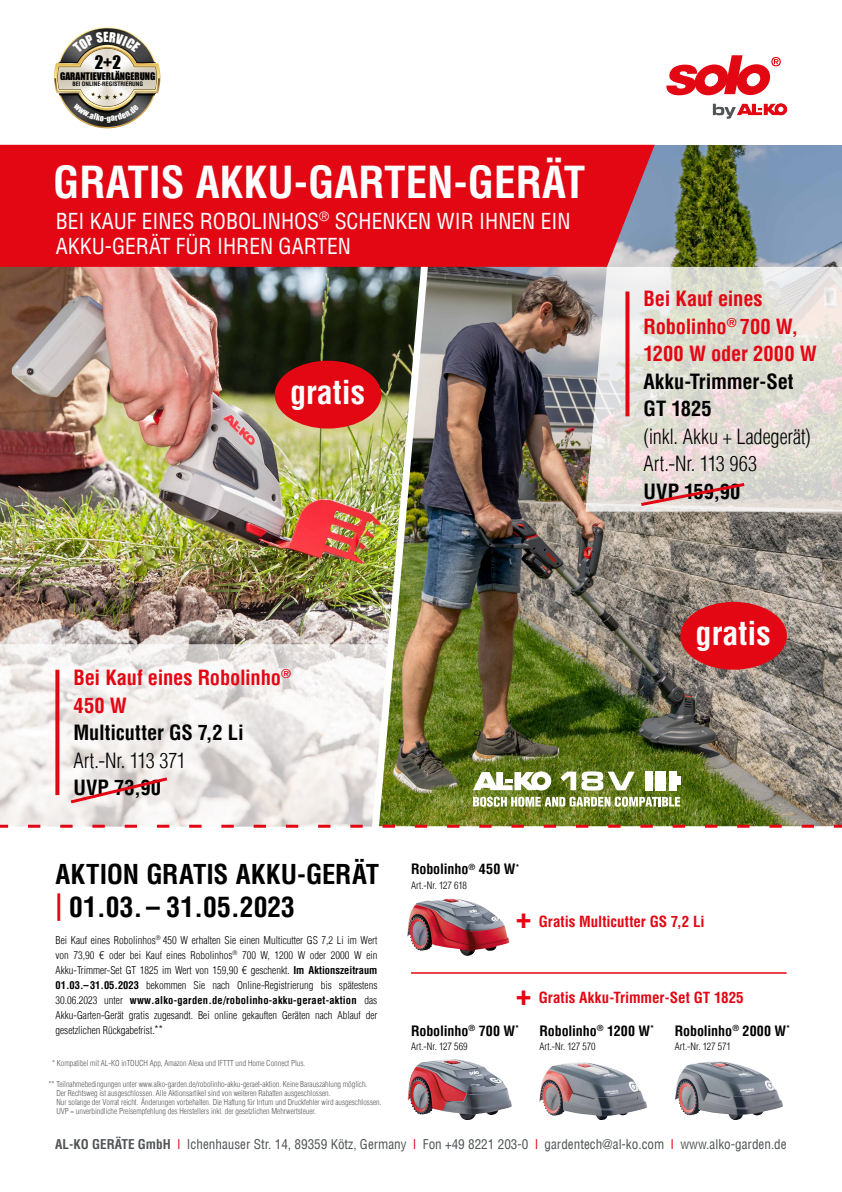
<style>
.page{position:relative;width:842px;height:1192px;background:#fff}
.page>*{position:absolute;margin:0;border:0;box-sizing:border-box;transform-origin:0 0}
.t1{font:700 condensed 43.1px "Helvetica Com";color:#fff}
.t2{font:700 condensed 32.2px "Helvetica Com";color:#fff}
.t3{font:700 condensed 27.5px "Helvetica Com";color:#000}
.t4{font:700 condensed 26.75px "Helvetica Com";letter-spacing:.005em;color:#000}
.t5{font:condensed 21.5px/25.6px "Helvetica Com";color:#fff}
.t6{font:700 condensed 20.5px/27.5px "Helvetica Com";letter-spacing:-.01em;color:#e30613}
.t7{font:700 condensed 20.5px/27.5px "Helvetica Com";color:#000}
.t8{font:300 condensed 20.5px/27.5px "Helvetica Com";letter-spacing:-.005em;color:#000}
.t9{font:17.05px "Impact";color:#000}
.t10{font:700 condensed 15px "Helvetica Com";color:#e30613}
.t11{font:700 condensed 14px "Helvetica Com";letter-spacing:-.005em;color:#000}
.t12{font:condensed 13.15px "Helvetica Com";color:#505456}
.t13{font:300 condensed 10.5px/15px "Helvetica Com";color:#000;text-align:justify}
.t14{font:300 condensed 10px "Helvetica Com";letter-spacing:-.005em;color:#000}
.t15{font:9.65px "Impact";color:#000}
.t16{font:300 condensed 8px/9px "Helvetica Com";color:#575756}
.t17{font:700 condensed 5.95px "Helvetica Com";color:#000}
.s1{color:#e30613}
.s2{font-weight:700}
.s3{font-weight:900;font-size:30px}
</style>
<div class="page">
<img style="left:432px;top:145px;width:410px;height:680px">
<img style="left:0;top:267px;width:432px;height:558px">
<div style="left:680px;top:602px;width:107px;height:68px;background:#e30613;border-radius:50%"></div>
<div style="left:275px;top:361px;width:106px;height:68px;background:#e30613;border-radius:50%"></div>
<svg style="left:585px;top:267px;width:257px;height:245px;background:#dfdcd5"></svg>
<svg style="left:625px;top:292px;width:4px;height:124px"></svg>
<div style="left:0;top:145px;width:655px;height:122px;background:#e30613"></div>
<svg style="left:0;top:644px;width:391px;height:181px"></svg>
<svg style="left:55px;top:670px;width:4px;height:125px"></svg>
<svg style="left:67px;top:775px;width:104px;height:31px"></svg>
<svg style="left:0;top:825px;width:842px;height:3px"></svg>
<svg style="left:473px;top:797px;width:207px;height:10px"></svg>
<div style="left:645px;top:771px;width:8px;height:20px;background:#fff"></div>
<svg style="left:676px;top:777px;width:4px;height:8px"></svg>
<div style="left:669px;top:771px;width:7px;height:20px;background:#fff"></div>
<div style="left:656px;top:771px;width:10px;height:20px;background:#fff"></div>
<svg style="left:473px;top:771px;width:78px;height:20px"></svg>
<svg style="left:560px;top:771px;width:75px;height:20px"></svg>
<svg style="left:638px;top:481px;width:110px;height:27px;background:#dfc3c0"></svg>
<svg style="left:713px;top:103px;width:74px;height:16px"></svg>
<svg style="left:666px;top:55px;width:115px;height:40px"></svg>
<img style="left:407px;top:1059px;width:105px;height:61px">
<img style="left:539px;top:1062px;width:108px;height:58px">
<img style="left:675px;top:1061px;width:108px;height:59px">
<img style="left:407px;top:899px;width:64px;height:57px">
<hr style="left:411px;top:972px;width:376px;height:2px;background:#e30613">
<svg style="left:54px;top:28px;width:106px;height:99px"></svg>
<h3 class="t9" style="left:95px;top:49px;width:28px">2+2</h3>
<p class="t15" style="left:60px;top:69px;width:97px">GARANTIEVERLÄNGERUNG</p>
<p class="t17" style="left:72px;top:80px;width:72px">BEI ONLINE-REGISTRIERUNG</p>
<h1 class="t1" style="left:53px;top:154px;width:534px">GRATIS AKKU-GARTEN-GERÄT</h1>
<h3 class="t5" style="left:56px;top:208px;width:516px">BEI KAUF EINES ROBOLINHOS<sup>®</sup> SCHENKEN WIR IHNEN EIN<br>AKKU-GERÄT FÜR IHREN GARTEN</h3>
<h2 class="t2" style="left:290px;top:371px;width:77px">gratis</h2>
<h3 class="t6" style="left:73px;top:664px;width:219px">Bei Kauf eines Robolinho<sup>®<br></sup>450 W</h3>
<h3 class="t7" style="left:73px;top:719px;width:172px">Multicutter GS 7,2 Li</h3>
<h3 class="t8" style="left:73px;top:746px;width:114px">Art.-Nr. 113 371</h3>
<h3 class="t7" style="left:73px;top:773px;width:89px">UVP 73,90</h3>
<h3 class="t6" style="left:643px;top:284px;width:175px">Bei Kauf eines<br>Robolinho<sup>®</sup> 700 W,<br>1200 W oder 2000 W</h3>
<h3 class="t7" style="left:643px;top:367px;width:152px">Akku-Trimmer-Set<br>GT 1825</h3>
<h3 class="t8" style="left:643px;top:422px;width:169px">(inkl. Akku + Ladegerät)<br>Art.-Nr. 113 963</h3>
<h3 class="t7" style="left:643px;top:477px;width:98px">UVP 159,90</h3>
<h2 class="t2" style="left:696px;top:612px;width:77px">gratis</h2>
<h3 class="t4" style="left:56px;top:856px;width:325px">AKTION GRATIS AKKU-GERÄT</h3>
<h3 class="t3" style="left:56px;top:888px;width:241px"><span class="s1">|</span> 01.03.– 31.05.2023</h3>
<p class="t13" style="left:56px;top:932px;width:323px">Bei Kauf eines Robolinhos<sup>®</sup> 450 W erhalten Sie einen Multicutter GS 7,2 Li im Wert von 73,90 € oder bei Kauf eines Robolinhos<sup>®</sup> 700 W, 1200 W oder 2000 W ein Akku-Trimmer-Set GT 1825 im Wert von 159,90 € geschenkt. <span class="s2">Im Aktionszeitraum 01.03.– 31.05.2023</span> bekommen Sie nach Online-Registrierung bis spätestens 30.06.2023 unter <span class="s2">www.alko-garden.de/robolinho-akku-geraet-aktion</span> das Akku-Garten-Gerät gratis zugesandt. Bei online gekauften Geräten nach Ablauf der gesetzlichen Rückgabefrist.**</p>
<p class="t16" style="left:52px;top:1059px;width:255px">* Kompatibel mit AL-KO inTOUCH App, Amazon Alexa und IFTTT und Home Connect Plus.</p>
<p class="t16" style="left:56px;top:1080px;width:327px;text-indent:-8px">** Teilnahmebedingungen unter www.alko-garden.de/robolinho-akku-geraet-aktion. Keine Barauszahlung möglich.<br>Der Rechtsweg ist ausgeschlossen. Alle Aktionsartikel sind von weiteren Rabatten ausgeschlossen.<br>Nur solange der Vorrat reicht. Änderungen vorbehalten. Die Haftung für Irrtum und Druckfehler wird ausgeschlossen.<br>UVP = unverbindliche Preisempfehlung des Herstellers inkl. der gesetzlichen Mehrwertsteuer.</p>
<h3 class="t11" style="left:411px;top:860px;width:110px">Robolinho<sup>®</sup> 450 W<sup>*</sup></h3>
<p class="t14" style="left:411px;top:879px;width:57px">Art.-Nr. 127 618</p>
<h3 class="t10" style="left:516px;top:911px;width:190px"><span class="s3">+</span> Gratis Multicutter GS 7,2 Li</h3>
<h3 class="t10" style="left:516px;top:988px;width:229px"><span class="s3">+</span> Gratis Akku-Trimmer-Set GT 1825</h3>
<h3 class="t11" style="left:411px;top:1021px;width:110px">Robolinho<sup>®</sup> 700 W<sup>*</sup></h3>
<p class="t14" style="left:411px;top:1040px;width:58px">Art.-Nr. 127 569</p>
<h3 class="t11" style="left:539px;top:1021px;width:116px">Robolinho<sup>®</sup> 1200 W<sup>*</sup></h3>
<p class="t14" style="left:539px;top:1040px;width:58px">Art.-Nr. 127 570</p>
<h3 class="t11" style="left:675px;top:1021px;width:117px">Robolinho<sup>®</sup> 2000 W<sup>*</sup></h3>
<p class="t14" style="left:675px;top:1040px;width:58px">Art.-Nr. 127 571</p>
<h3 class="t12" style="left:55px;top:1136px;width:733px"><span class="s2">AL-KO GERÄTE GmbH</span> <span class="s1">l</span> Ichenhauser Str. 14, 89359 Kötz, Germany <span class="s1">l</span> Fon +49 8221 203-0 <span class="s1">l</span> gardentech@al-ko.com <span class="s1">l</span> www.alko-garden.de</h3>
</div>
